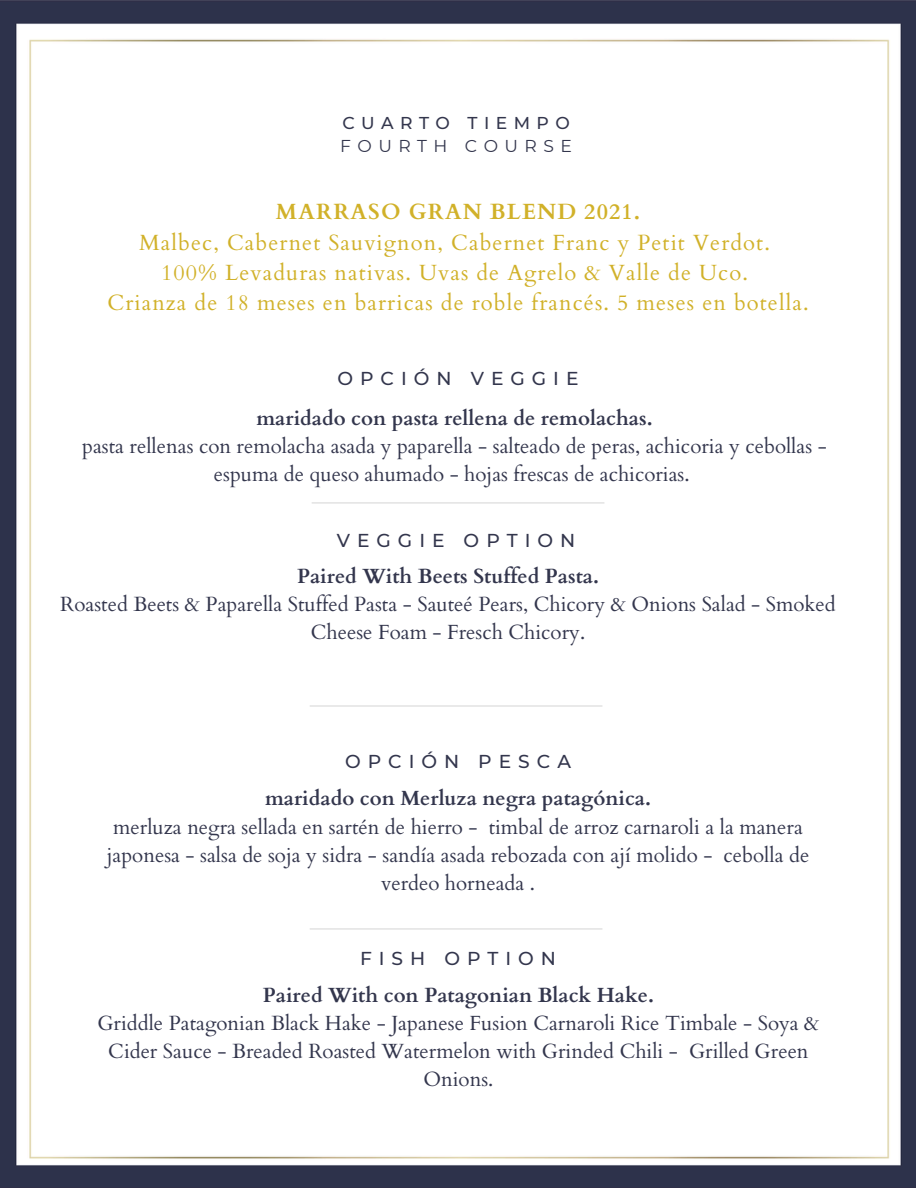
<style>
.page{position:relative;width:916px;height:1188px;background:#fff}
.page>*{position:absolute;margin:0;border:0;box-sizing:border-box;transform-origin:0 0}
.t1{font:22.05px/30.3px "Cardo";letter-spacing:.05em;color:#d1b129;text-align:center}
.t2{font:20.55px/28.2px "Cardo";color:#33364d;text-align:center}
.t3{font:500 18.6px "Montserrat";letter-spacing:.375em;color:#33364d}
.t4{font:500 17.1px "Montserrat";letter-spacing:.375em;color:#33364d}
.t5{font:17.1px "Montserrat";letter-spacing:.375em;color:#33364d}
.s1{font-weight:700}
</style>
<div class="page">
<img style="left:0;top:0;width:916px;height:1188px">
<hr style="left:312px;top:502px;width:292px;height:1px;background:#d9d9d9">
<hr style="left:310px;top:705px;width:292px;height:2px;background:#d9d9d9">
<hr style="left:310px;top:928px;width:292px;height:2px;background:#d9d9d9">
<p class="t4" style="left:342px;top:112px;width:229px">CUARTO TIEMPO</p>
<h1 class="t5" style="left:340px;top:136px;width:233px">FOURTH COURSE</h1>
<h2 class="t1" style="left:107px;top:197px;width:703px"><span class="s1">MARRASO GRAN BLEND 2021.<br></span>Malbec, Cabernet Sauvignon, Cabernet Franc y Petit Verdot.<br>100% Levaduras nativas. Uvas de Agrelo &amp; Valle de Uco.<br>Crianza de 18 meses en barricas de roble francés. 5 meses en botella.</h2>
<h1 class="t3" style="left:337px;top:367px;width:243px">OPCIÓN VEGGIE</h1>
<h2 class="t2" style="left:82px;top:405px;width:746px"><span class="s1">maridado con pasta rellena de remolachas.<br></span>pasta rellenas con remolacha asada y paparella - salteado de peras, achicoria y cebollas - espuma de queso ahumado - hojas frescas de achicorias.</h2>
<h1 class="t3" style="left:337px;top:529px;width:240px">VEGGIE OPTION</h1>
<p class="t2" style="left:60px;top:563px;width:777px"><span class="s1">Paired With Beets Stuffed Pasta.<br></span>Roasted Beets &amp; Paparella Stuffed Pasta - Sauteé Pears, Chicory &amp; Onions Salad - Smoked<br>Cheese Foam - Fresch Chicory.</p>
<h2 class="t3" style="left:345px;top:750px;width:227px">OPCIÓN PESCA</h2>
<h1 class="t2" style="left:107px;top:785px;width:704px"><span class="s1">maridado con Merluza negra patagónica.<br></span>merluza negra sellada en sartén de hierro - timbal de arroz carnaroli a la manera japonesa - salsa de soja y sidra - sandía asada rebozada con ají molido - cebolla de verdeo horneada .</h1>
<h2 class="t3" style="left:360px;top:947px;width:198px">FISH OPTION</h2>
<h1 class="t2" style="left:97px;top:981px;width:723px"><span class="s1">Paired With con Patagonian Black Hake.<br></span>Griddle Patagonian Black Hake - Japanese Fusion Carnaroli Rice Timbale - Soya &amp; Cider Sauce - Breaded Roasted Watermelon with Grinded Chili - Grilled Green Onions.</h1>
</div>
